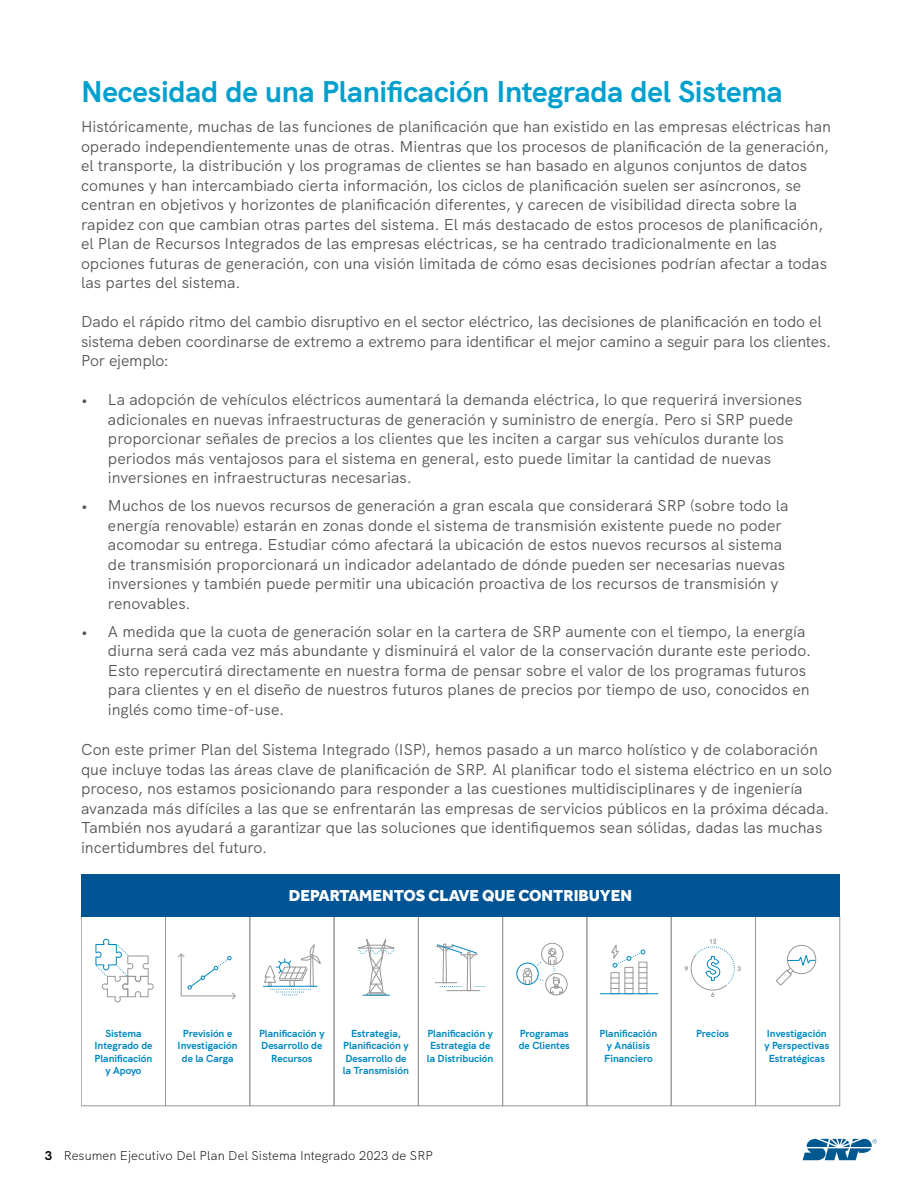
<style>
.page{position:relative;width:918px;height:1188px;background:#fff}
.page>*{position:absolute;margin:0;border:0;box-sizing:border-box;transform-origin:0 0}
.t1{font:700 30px "SRP Sans";letter-spacing:-.01em;color:#00a0ce}
.t2{font:800 16.35px "Effra";color:#fff}
.t3{font:15.75px/19.5px "SRP Sans";color:#545553}
.t4{font:300 12.75px "SRP Sans";letter-spacing:.01em;color:#000}
.t5{font:700 10.2px/12.3px "SRP Sans";color:#0087c1;text-align:center}
.s1{font-weight:700}
</style>
<div class="page">
<svg style="left:803px;top:1139px;width:74px;height:21px"></svg>
<svg style="left:435px;top:943px;width:49px;height:48px"></svg>
<svg style="left:178px;top:953px;width:58px;height:47px"></svg>
<svg style="left:95px;top:939px;width:59px;height:64px"></svg>
<svg style="left:685px;top:939px;width:56px;height:58px"></svg>
<svg style="left:263px;top:945px;width:58px;height:51px"></svg>
<svg style="left:358px;top:939px;width:37px;height:57px"></svg>
<div style="left:611px;top:972px;width:8px;height:22px;border:1px solid #989898"></div>
<div style="left:639px;top:962px;width:8px;height:32px;border:1px solid #989898"></div>
<div style="left:625px;top:967px;width:8px;height:27px;border:1px solid #989898"></div>
<svg style="left:610px;top:945px;width:37px;height:44px"></svg>
<hr style="left:600px;top:993px;width:58px;height:1px;background:#0087c1">
<div style="left:516px;top:963px;width:23px;height:22px;border:1px solid #0087c1;border-radius:50%"></div>
<div style="left:541px;top:943px;width:22px;height:22px;border:1px solid #989898;border-radius:50%"></div>
<div style="left:545px;top:973px;width:22px;height:22px;border:1px solid #989898;border-radius:50%"></div>
<svg style="left:523px;top:948px;width:40px;height:47px"></svg>
<div style="left:787px;top:945px;width:29px;height:29px;border:1px solid #989898;border-radius:50%"></div>
<svg style="left:776px;top:953px;width:40px;height:33px"></svg>
<div style="left:81px;top:916px;width:85px;height:190px;border:1px solid #989898"></div>
<div style="left:165px;top:916px;width:85px;height:190px;border:1px solid #989898"></div>
<div style="left:250px;top:916px;width:84px;height:190px;border:1px solid #989898"></div>
<div style="left:334px;top:916px;width:85px;height:190px;border:1px solid #989898"></div>
<div style="left:418px;top:916px;width:85px;height:190px;border:1px solid #989898"></div>
<div style="left:502px;top:916px;width:85px;height:190px;border:1px solid #989898"></div>
<div style="left:587px;top:916px;width:84px;height:190px;border:1px solid #989898"></div>
<div style="left:671px;top:916px;width:85px;height:190px;border:1px solid #989898"></div>
<div style="left:755px;top:916px;width:85px;height:190px;border:1px solid #989898"></div>
<div style="left:81px;top:874px;width:759px;height:42px;background:#005493"></div>
<h1 class="t1" style="left:81px;top:68px;width:703px">Necesidad de una Planificación Integrada del Sistema</h1>
<p class="t3" style="left:81px;top:116px;width:751px">Históricamente, muchas de las funciones de planificación que han existido en las empresas eléctricas han operado independientemente unas de otras. Mientras que los procesos de planificación de la generación, el transporte, la distribución y los programas de clientes se han basado en algunos conjuntos de datos comunes y han intercambiado cierta información, los ciclos de planificación suelen ser asíncronos, se centran en objetivos y horizontes de planificación diferentes, y carecen de visibilidad directa sobre la rapidez con que cambian otras partes del sistema. El más destacado de estos procesos de planificación, el Plan de Recursos Integrados de las empresas eléctricas, se ha centrado tradicionalmente en las opciones futuras de generación, con una visión limitada de cómo esas decisiones podrían afectar a todas las partes del sistema.</p>
<p class="t3" style="left:81px;top:311px;width:752px">Dado el rápido ritmo del cambio disruptivo en el sector eléctrico, las decisiones de planificación en todo el sistema deben coordinarse de extremo a extremo para identificar el mejor camino a seguir para los clientes.<br>Por ejemplo:</p>
<p class="t3" style="left:108px;top:389px;width:696px;text-indent:-27px">• La adopción de vehículos eléctricos aumentará la demanda eléctrica, lo que requerirá inversiones adicionales en nuevas infraestructuras de generación y suministro de energía. Pero si SRP puede proporcionar señales de precios a los clientes que les inciten a cargar sus vehículos durante los periodos más ventajosos para el sistema en general, esto puede limitar la cantidad de nuevas inversiones en infraestructuras necesarias.</p>
<p class="t3" style="left:108px;top:495px;width:682px;text-indent:-27px">• Muchos de los nuevos recursos de generación a gran escala que considerará SRP (sobre todo la energía renovable) estarán en zonas donde el sistema de transmisión existente puede no poder acomodar su entrega. Estudiar cómo afectará la ubicación de estos nuevos recursos al sistema de transmisión proporcionará un indicador adelantado de dónde pueden ser necesarias nuevas inversiones y también puede permitir una ubicación proactiva de los recursos de transmisión y renovables.</p>
<p class="t3" style="left:108px;top:620px;width:705px;text-indent:-27px">• A medida que la cuota de generación solar en la cartera de SRP aumente con el tiempo, la energía diurna será cada vez más abundante y disminuirá el valor de la conservación durante este periodo.<br>Esto repercutirá directamente en nuestra forma de pensar sobre el valor de los programas futuros para clientes y en el diseño de nuestros futuros planes de precios por tiempo de uso, conocidos en inglés como time-of-use.</p>
<p class="t3" style="left:81px;top:739px;width:752px">Con este primer Plan del Sistema Integrado (ISP), hemos pasado a un marco holístico y de colaboración que incluye todas las áreas clave de planificación de SRP. Al planificar todo el sistema eléctrico en un solo proceso, nos estamos posicionando para responder a las cuestiones multidisciplinares y de ingeniería avanzada más difíciles a las que se enfrentarán las empresas de servicios públicos en la próxima década.<br>También nos ayudará a garantizar que las soluciones que identifiquemos sean sólidas, dadas las muchas incertidumbres del futuro.</p>
<p class="t2" style="left:289px;top:886px;width:345px">DEPARTAMENTOS CLAVE QUE CONTRIBUYEN</p>
<p class="t5" style="left:94px;top:1027px;width:60px">Sistema<br>Integrado de<br>Planificación y Apoyo</p>
<p class="t5" style="left:178px;top:1027px;width:62px">Previsión e<br>Investigación de la Carga</p>
<p class="t5" style="left:259px;top:1027px;width:67px">Planificación y<br>Desarrollo de<br>Recursos</p>
<p class="t5" style="left:343px;top:1027px;width:68px">Estrategia,<br>Planificación y<br>Desarrollo de la Transmisión</p>
<p class="t5" style="left:427px;top:1027px;width:68px;text-align:left">Planificación y<br>Estrategia de la Distribución</p>
<p class="t5" style="left:519px;top:1027px;width:53px;text-align:left">Programas de Clientes</p>
<p class="t5" style="left:600px;top:1027px;width:59px">Planificación y Análisis<br>Financiero</p>
<p class="t5" style="left:696px;top:1027px;width:35px">Precios</p>
<p class="t5" style="left:764px;top:1027px;width:66px">Investigación y Perspectivas<br>Estratégicas</p>
<p class="t4" style="left:45px;top:1146px;width:390px"><span class="s1">3</span> Resumen Ejecutivo Del Plan Del Sistema Integrado 2023 de SRP</p>
</div>
